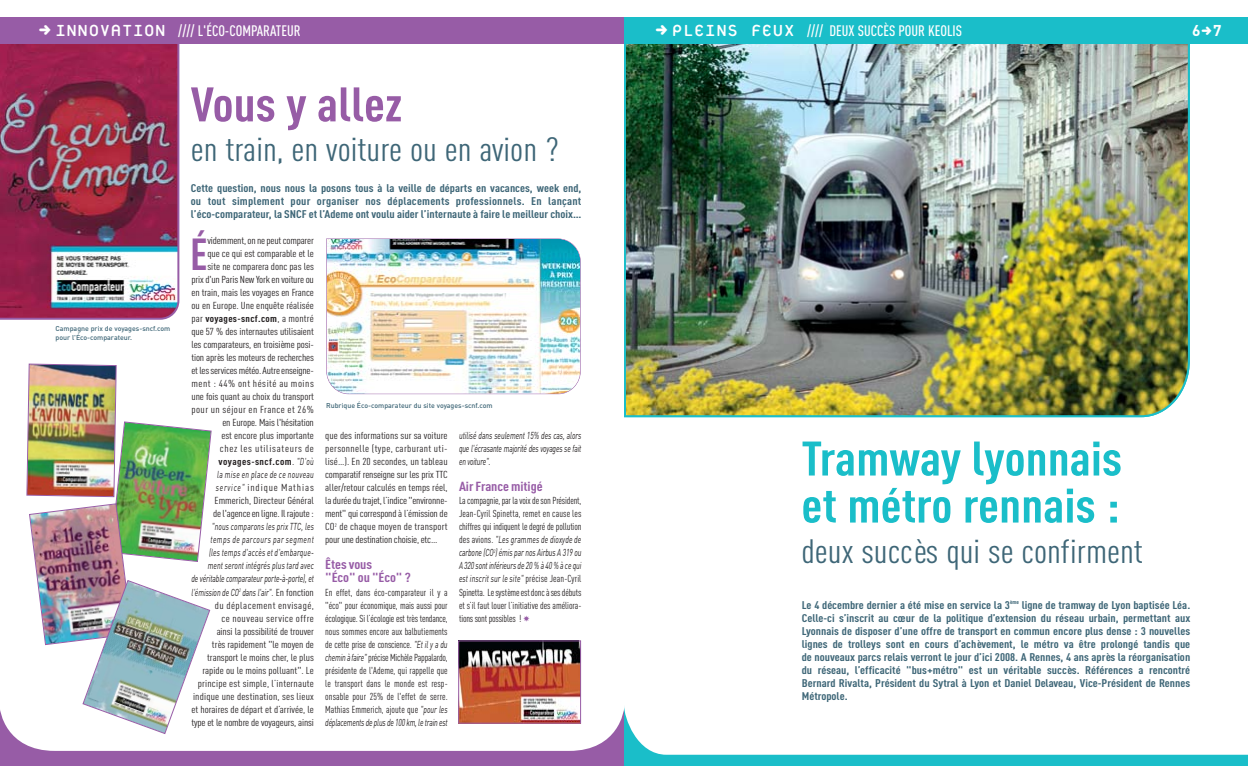
<style>
.page{position:relative;width:1248px;height:766px;background:#fff}
.page>*{position:absolute;margin:0;border:0;box-sizing:border-box;transform-origin:0 0}
.t1{font:700 47.7px/47px "DIN Cond";color:#1abec9;scale:1.11 1}
.t2{font:700 47.7px "DIN Cond";color:#975ca6;scale:1.11 1}
.t3{font:700 44.2px "DIN Cond";color:#975ca6}
.t4{font:33.3px "DIN Cond";color:#3e6677;scale:1.11 1}
.t5{font:700 15.5px "DIN";color:#fff}
.t6{font:500 15px "DIN Cond";color:#fff}
.t7{font:700 13px/13px "DIN Cond";letter-spacing:-.005em;color:#975ca6;scale:1.15 1}
.t8{font:700 11px/13px "DIN Cond";color:#3e6677;text-align:justify;scale:1.15 1}
.t9{font:10px/13px "DIN Cond";letter-spacing:-.005em;color:#231f20;text-align:right;scale:1.15 1}
.t10{font:10px/13px "DIN Cond";letter-spacing:-.005em;color:#231f20;text-align:justify}
.t11{font:italic 10px/13px "DIN";letter-spacing:-.01em;color:#231f20;text-align:justify;scale:.69 1}
.t12{font:italic 10px/13px "DIN";letter-spacing:.015em;color:#231f20;text-align:right;scale:.69 1}
.t13{font:italic 10px "DIN";letter-spacing:.04em;color:#231f20;scale:.69 1}
.t14{font:700 9.5px "DIN Cond";letter-spacing:.03em;color:#231f20;scale:1.15 1}
.t15{font:500 7px/9px "DIN";color:#3e6677}
.s1{font-family:"Platelet";font-weight:400;font-size:24px}
.s2{font-weight:400;font-size:10px}
.s3{font-family:"DIN";font-weight:400;font-style:italic;font-size:10px}
.s4{font-family:"DIN";font-style:italic}
.s5{font-family:"DIN Cond";font-style:normal}
</style>
<div class="page">
<img style="left:0;top:44px;width:179px;height:275px">
<img style="left:624px;top:44px;width:565px;height:373px">
<svg style="left:624px;top:706px;width:623px;height:59px"></svg>
<div style="left:0;top:17px;width:624px;height:27px;background:#975ca6"></div>
<div style="left:624px;top:17px;width:623px;height:27px;background:#1abec9"></div>
<img style="left:460px;top:642px;width:118px;height:19px">
<img style="left:326px;top:238px;width:255px;height:156px">
<svg style="left:0;top:661px;width:624px;height:104px"></svg>
<img style="left:26px;top:363px;width:186px;height:371px">
<h3 class="t6" style="left:55px;top:25px;width:247px"><span class="s1">INNOVATION</span> //// L'ÉCO-COMPARATEUR</h3>
<h3 class="t6" style="left:671px;top:25px;width:292px"><span class="s1">PLEINS FEUX</span> //// DEUX SUCCÈS POUR KEOLIS</h3>
<h3 class="t5" style="left:1192px;top:25px;width:31px">6 7</h3>
<p class="t15" style="left:55px;top:325px;width:116px">Campagne prix de voyages-sncf.com pour l'Éco-comparateur.</p>
<h1 class="t2" style="left:191px;top:87px;width:192px">Vous y allez</h1>
<h3 class="t4" style="left:191px;top:138px;width:333px">en train, en voiture ou en avion ?</h3>
<p class="t8" style="left:191px;top:183px;width:341px">Cette question, nous nous la posons tous à la veille de départs en vacances, week end, ou tout simplement pour organiser nos déplacements professionnels. En lançant l’éco-comparateur, la SNCF et l’Ademe ont voulu aider l’internaute à faire le meilleur choix…</p>
<h2 class="t3" style="left:190px;top:239px;width:19px">É</h2>
<p class="t9" style="left:191px;top:235px;width:108px">videmment, on ne peut comparer<br>que ce qui est comparable et le<br>site ne comparera donc pas les<br>prix d'un Paris New York en voiture ou en train, mais les voyages en France ou en Europe. Une enquête réalisée</p>
<p class="t14" style="left:191px;top:315px;width:108px"><span class="s2">par</span> voyages-sncf.com<span class="s2">, a montré</span></p>
<p class="t9" style="left:191px;top:326px;width:108px">que 57 % des internautes utilisaient les comparateurs, en troisième posi&shy;tion après les moteurs de recherches et les services météo. Autre enseigne&shy;ment : 44% ont hésité au moins une fois quant au choix du transport pour un séjour en France et 26% en Europe. Mais l'hésitation<br>est encore plus importante<br>chez les utilisateurs de</p>
<p class="t14" style="left:219px;top:458px;width:84px">voyages-sncf.com<span class="s2">.</span> <span class="s3">"D'où</span></p>
<p class="t13" style="left:217px;top:471px;width:141px">la mise en place de ce nouveau</p>
<p class="t9" style="left:213px;top:482px;width:89px;text-align:justify"><span class="s4">service"</span> indique Mathias Emmerich, Directeur Général de l'agence en ligne. Il rajoute :</p>
<p class="t12" style="left:191px;top:521px;width:179px">"nous comparons les prix TTC, les temps de parcours par segment<br>(les temps d'accès et d'embarque&shy;ment seront intégrés plus tard avec<br>de véritable comparateur porte-à-porte), et l'émission de CO<sup>2</sup> dans l'air"<span class="s5">. En fonction</span></p>
<p class="t9" style="left:191px;top:599px;width:108px">du déplacement envisagé,<br>ce nouveau service offre<br>ainsi la possibilité de trouver<br>très rapidement "le moyen de transport le moins cher, le plus rapide ou le moins polluant". Le principe est simple, l’internaute indique une destination, ses lieux et horaires de départ et d’arrivée, le type et le nombre de voyageurs, ainsi</p>
<p class="t15" style="left:326px;top:402px;width:168px">Rubrique Éco-comparateur du site voyages-scnf.com</p>
<p class="t9" style="left:325px;top:430px;width:108px;text-align:justify">que des informations sur sa voiture personnelle (type, carburant uti&shy;lisé…). En 20 secondes, un tableau comparatif renseigne sur les prix TTC aller/retour calculés en temps réel, la durée du trajet, l’indice "environne&shy;ment" qui correspond à l’émission de CO<sup>2</sup> de chaque moyen de transport pour une destination choisie, etc…</p>
<h3 class="t7" style="left:325px;top:559px;width:76px">Êtes vous<br>"Éco" ou "Éco" ?</h3>
<p class="t10" style="left:325px;top:586px;width:124px">En effet, dans éco-comparateur il y a "éco" pour économique, mais aussi pour écologique. Si l’écologie est très tendance, nous sommes encore aux balbutiements de cette prise de conscience. <span class="s4">"Et il y a du chemin à faire"</span> précise Michèle Pappalardo, présidente de l'Ademe, qui rappelle que le transport dans le monde est resp&shy;onsable pour 25% de l'effet de serre.<br>Mathias Emmerich, ajoute que <span class="s4">"pour les</span></p>
<p class="t11" style="left:325px;top:716px;width:179px">déplacements de plus de 100 km, le train est</p>
<p class="t11" style="left:459px;top:430px;width:179px">utilisé dans seulement 15% des cas, alors que l'écrasante majorité des voyages se fait en voiture".</p>
<h3 class="t7" style="left:459px;top:481px;width:74px">Air France mitigé</h3>
<p class="t10" style="left:459px;top:495px;width:124px">La compagnie, par la voix de son Président, Jean-Cyril Spinetta, remet en cause les chiffres qui indiquent le degré de pollution</p>
<p class="t11" style="left:459px;top:534px;width:179px"><span class="s5">des avions.</span> "Les grammes de dioxyde de carbone (CO<sup>2</sup>) émis par nos Airbus A 319 ou A 320 sont inférieurs de 20 % à 40 % à ce qui est inscrit sur le site" <span class="s5">précise Jean-Cyril</span></p>
<p class="t10" style="left:459px;top:586px;width:124px">Spinetta. Le système est donc à ses débuts et s’il faut louer l’initiative des améliora&shy;tions sont possibles !</p>
<p class="t8" style="left:801px;top:599px;width:339px">Le 4 décembre dernier a été mise en service la 3<sup>ème</sup> ligne de tramway de Lyon baptisée Léa.<br>Celle-ci s’inscrit au cœur de la politique d’extension du réseau urbain, permettant aux Lyonnais de disposer d’une offre de transport en commun encore plus dense : 3 nouvelles lignes de trolleys sont en cours d’achèvement, le métro va être prolongé tandis que de nouveaux parcs relais verront le jour d’ici 2008. A Rennes, 4 ans après la réorganisation du réseau, l’efficacité "bus+métro" est un véritable succès. Références a rencontré Bernard Rivalta, Président du Sytral à Lyon et Daniel Delaveau, Vice-Président de Rennes Métropole.</p>
<h1 class="t1" style="left:801px;top:440px;width:290px">Tramway lyonnais et métro rennais :</h1>
<h3 class="t4" style="left:801px;top:538px;width:309px">deux succès qui se confirment</h3>
</div>
